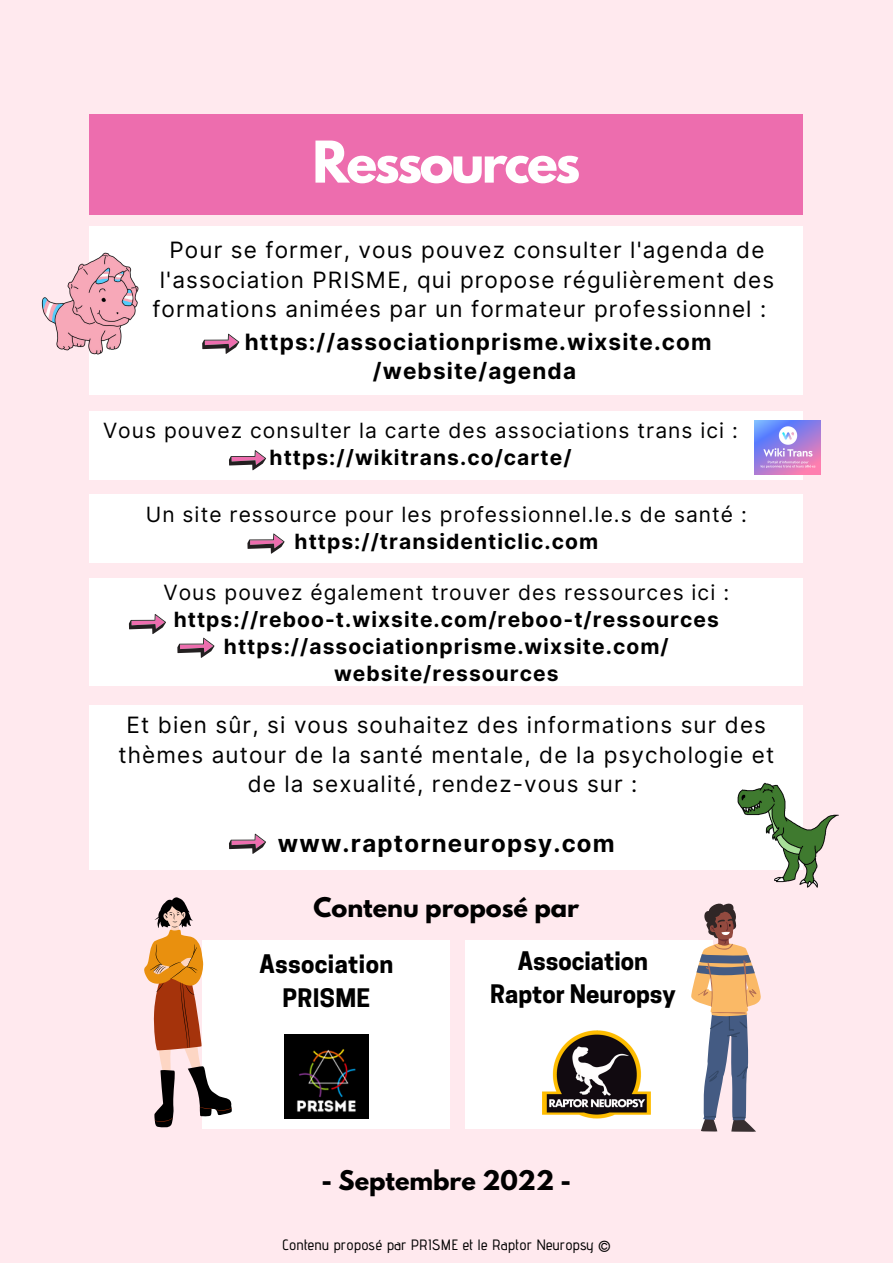
<style>
.page{position:relative;width:893px;height:1264px;background:#fff}
.page>*{position:absolute;margin:0;border:0;box-sizing:border-box;transform-origin:0 0}
.t1{font:700 51px "League Spartan";letter-spacing:-.05em;color:#fff}
.t2{font:700 24px/33.8px "Cooper Hewitt";color:#000;text-align:center}
.t3{font:700 24px "League Spartan";color:#000}
.t4{font:700 24px "Inter";letter-spacing:.05em;color:#000}
.t5{font:22.5px/29.2px "Inter";letter-spacing:.05em;color:#000;text-align:center}
.t6{font:700 22.5px/29.2px "Inter";letter-spacing:.05em;color:#000;text-align:center}
.t7{font:700 21px/27px "Inter";letter-spacing:.05em;color:#000;text-align:center}
.t8{font:21px "Inter";letter-spacing:.05em;color:#000}
.t9{font:500 15px "Advent Pro";letter-spacing:.01em;color:#000}
</style>
<div class="page">
<div style="left:0;top:0;width:892px;height:1262px;background:#ffe9ee"></div>
<div style="left:89px;top:114px;width:713px;height:100px;background:#ed6dae"></div>
<div style="left:89px;top:227px;width:713px;height:167px;background:#fff"></div>
<div style="left:89px;top:705px;width:713px;height:165px;background:#fff"></div>
<div style="left:202px;top:940px;width:248px;height:188px;background:#fff"></div>
<div style="left:465px;top:940px;width:248px;height:188px;background:#fff"></div>
<img style="left:284px;top:1034px;width:85px;height:84px">
<svg style="left:144px;top:897px;width:88px;height:231px"></svg>
<svg style="left:691px;top:903px;width:70px;height:228px"></svg>
<img style="left:41px;top:252px;width:98px;height:102px">
<img style="left:737px;top:780px;width:102px;height:108px">
<div style="left:89px;top:411px;width:713px;height:68px;background:#fff"></div>
<img style="left:754px;top:420px;width:66px;height:54px">
<div style="left:89px;top:494px;width:713px;height:69px;background:#fff"></div>
<div style="left:89px;top:578px;width:713px;height:107px;background:#fff"></div>
<svg style="left:129px;top:614px;width:37px;height:20px"></svg>
<svg style="left:247px;top:533px;width:37px;height:20px"></svg>
<svg style="left:177px;top:637px;width:37px;height:21px"></svg>
<svg style="left:229px;top:450px;width:37px;height:20px"></svg>
<svg style="left:202px;top:334px;width:37px;height:20px"></svg>
<svg style="left:229px;top:833px;width:37px;height:20px"></svg>
<img style="left:542px;top:1030px;width:108px;height:89px">
<h1 class="t1" style="left:312px;top:137px;width:269px">Ressources</h1>
<p class="t5" style="left:152px;top:235px;width:623px">Pour se former, vous pouvez consulter l'agenda de l'association PRISME, qui propose régulièrement des formations animées par un formateur professionnel :</p>
<p class="t6" style="left:245px;top:327px;width:468px">https://associationprisme.wixsite.com /website/agenda</p>
<p class="t8" style="left:103px;top:418px;width:636px">Vous pouvez consulter la carte des associations trans ici :</p>
<p class="t7" style="left:269px;top:444px;width:303px">https://wikitrans.co/carte/</p>
<p class="t8" style="left:146px;top:501px;width:602px">Un site ressource pour les professionnel.le.s de santé :</p>
<p class="t7" style="left:294px;top:527px;width:305px">https://transidenticlic.com</p>
<p class="t8" style="left:163px;top:579px;width:567px">Vous pouvez également trouver des ressources ici :</p>
<p class="t7" style="left:174px;top:605px;width:546px">https://reboo-t.wixsite.com/reboo-t/ressources https://associationprisme.wixsite.com/ website/ressources</p>
<p class="t5" style="left:118px;top:710px;width:657px">Et bien sûr, si vous souhaitez des informations sur des thèmes autour de la santé mentale, de la psychologie et de la sexualité, rendez-vous sur :</p>
<p class="t4" style="left:278px;top:829px;width:338px">www.raptorneuropsy.com</p>
<p class="t3" style="left:313px;top:895px;width:267px">Contenu proposé par</p>
<p class="t2" style="left:259px;top:950px;width:135px">Association<br>PRISME</p>
<p class="t2" style="left:490px;top:946px;width:187px">Association<br>Raptor Neuropsy</p>
<p class="t3" style="left:321px;top:1168px;width:251px">- Septembre 2022 -</p>
<p class="t9" style="left:282px;top:1234px;width:329px">Contenu proposé par PRISME et le Raptor Neuropsy ©</p>
</div>
